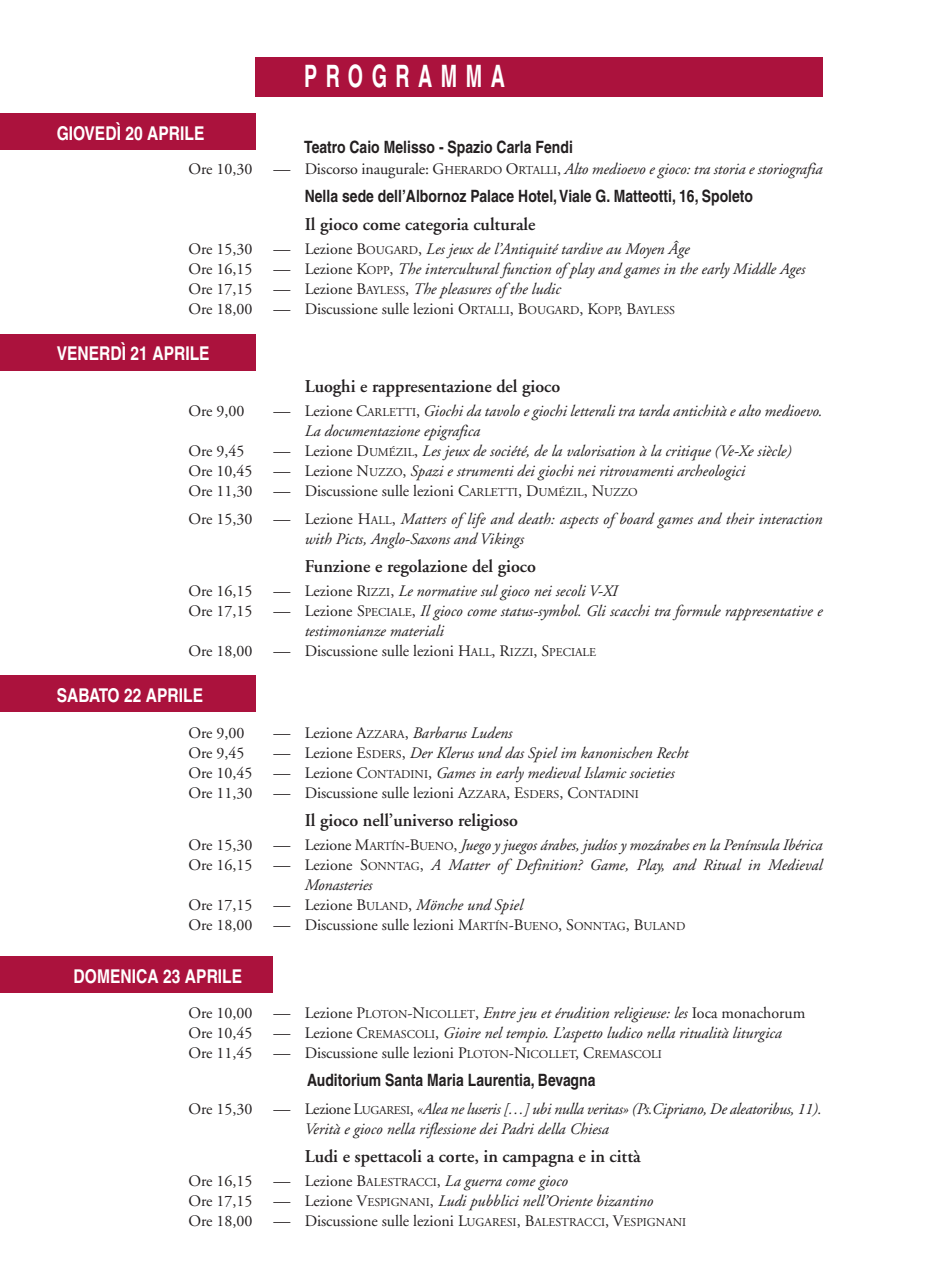
<style>
.page{position:relative;width:936px;height:1276px;background:#fff}
.page>*{position:absolute;margin:0;border:0;box-sizing:border-box;transform-origin:0 0}
.t1{font:700 condensed 30.8px "Helvetica";letter-spacing:.355em;color:#fff;scale:.78 1}
.t2{font:700 condensed 19px "Helvetica";color:#fff}
.t3{font:600 18px "Adobe Garamond";color:#231f20}
.t4{font:700 condensed 17px "Helvetica";color:#231f20}
.t5{font:italic 16px/20px "Adobe Garamond";color:#231f20}
.t6{font:16px/20px "Adobe Garamond";color:#231f20}
.t7{font:italic 16px/20px "Adobe Garamond";letter-spacing:-.02em;color:#231f20}
.s1{font-style:normal}
.s2{font-style:normal;font-size:17px}
.s3{font-style:normal;font-size:12px}
.s4{font-size:17px}
.s5{font-size:12px}
.s6{font-style:italic}
</style>
<div class="page">
<div style="left:255px;top:57px;width:567px;height:39px;background:#ab123d"></div>
<div style="left:0;top:113px;width:255px;height:37px;background:#ab123d"></div>
<div style="left:0;top:334px;width:255px;height:37px;background:#ab123d"></div>
<div style="left:0;top:675px;width:255px;height:36px;background:#ab123d"></div>
<div style="left:0;top:956px;width:272px;height:36px;background:#ab123d"></div>
<p class="t2" style="left:57px;top:126px;width:149px">GIOVEDÌ 20 APRILE</p>
<h1 class="t1" style="left:304px;top:65px;width:259px">PROGRAMMA</h1>
<p class="t4" style="left:304px;top:141px;width:270px">Teatro Caio Melisso - Spazio Carla Fendi</p>
<p class="t5" style="left:188px;top:160px;width:635px"><span class="s1">Ore 10,30</span> <span class="s2">—</span> <span class="s1">Discorso inaugurale: G</span><span class="s3">HERARDO</span> <span class="s1">O</span><span class="s3">RTALLI</span><span class="s1">,</span> Alto medioevo e gioco: tra storia e storiografia</p>
<p class="t4" style="left:305px;top:190px;width:450px">Nella sede dell’Albornoz Palace Hotel,Viale G. Matteotti, 16, Spoleto</p>
<p class="t3" style="left:305px;top:217px;width:232px">Il gioco come categoria culturale</p>
<p class="t5" style="left:188px;top:240px;width:618px"><span class="s1">Ore 15,30</span> <span class="s2">—</span> <span class="s1">Lezione B</span><span class="s3">OUGARD</span><span class="s1">,</span> Les jeux de l’Antiquité tardive au Moyen Âge<br><span class="s1">Ore 16,15</span> <span class="s2">—</span> <span class="s1">Lezione K</span><span class="s3">OPP</span><span class="s1">,</span> The intercultural function of play and games in the early Middle Ages <span class="s1">Ore 17,15</span> <span class="s2">—</span> <span class="s1">Lezione B</span><span class="s3">AYLESS</span><span class="s1">,</span> The pleasures of the ludic<br><span class="s1">Ore 18,00</span> <span class="s2">—</span> <span class="s1">Discussione sulle lezioni O</span><span class="s3">RTALLI</span><span class="s1">, B</span><span class="s3">OUGARD</span><span class="s1">, K</span><span class="s3">OPP</span><span class="s1">, B</span><span class="s3">AYLESS</span></p>
<p class="t2" style="left:57px;top:346px;width:154px">VENERDÌ 21 APRILE</p>
<p class="t3" style="left:305px;top:379px;width:257px">Luoghi e rappresentazione del gioco</p>
<p class="t6" style="left:188px;top:402px;width:58px">Ore 9,00</p>
<p class="t5" style="left:305px;top:402px;width:519px;text-indent:-31px"><span class="s2">—</span> <span class="s1">Lezione C</span><span class="s3">ARLETTI</span><span class="s1">,</span> Giochi da tavolo e giochi letterali tra tarda antichità e alto medioevo.<br>La documentazione epigrafica</p>
<p class="t6" style="left:188px;top:442px;width:58px">Ore 9,45</p>
<p class="t5" style="left:188px;top:442px;width:604px;text-indent:85px"><span class="s2">—</span> <span class="s1">Lezione D</span><span class="s3">UMÉZIL</span><span class="s1">,</span> Les jeux de société, de la valorisation à la critique (Ve-Xe siècle)<br><span class="s1">Ore 10,45</span> <span class="s2">—</span> <span class="s1">Lezione N</span><span class="s3">UZZO</span><span class="s1">,</span> Spazi e strumenti dei giochi nei ritrovamenti archeologici<br><span class="s1">Ore 11,30</span> <span class="s2">—</span> <span class="s1">Discussione sulle lezioni C</span><span class="s3">ARLETTI</span><span class="s1">, D</span><span class="s3">UMÉZIL</span><span class="s1">, N</span><span class="s3">UZZO</span></p>
<p class="t5" style="left:305px;top:510px;width:519px;text-indent:-116px"><span class="s1">Ore 15,30</span> <span class="s2">—</span> <span class="s1">Lezione H</span><span class="s3">ALL</span><span class="s1">,</span> Matters of life and death: aspects of board games and their interaction with Picts, Anglo-Saxons and Vikings</p>
<p class="t3" style="left:305px;top:559px;width:233px">Funzione e regolazione del gioco</p>
<p class="t5" style="left:188px;top:582px;width:431px"><span class="s1">Ore 16,15</span> <span class="s2">—</span> <span class="s1">Lezione R</span><span class="s3">IZZI</span><span class="s1">,</span> Le normative sul gioco nei secoli V-XI</p>
<p class="t5" style="left:188px;top:602px;width:635px"><span class="s1">Ore 17,15</span> <span class="s2">—</span> <span class="s1">Lezione S</span><span class="s3">PECIALE</span><span class="s1">,</span> Il gioco come status-symbol. Gli scacchi tra formule rappresentative e</p>
<p class="t5" style="left:305px;top:622px;width:141px">testimonianze materiali</p>
<p class="t6" style="left:188px;top:642px;width:409px">Ore 18,00 <span class="s4">—</span> Discussione sulle lezioni H<span class="s5">ALL</span>, R<span class="s5">IZZI</span>, S<span class="s5">PECIALE</span></p>
<p class="t2" style="left:57px;top:688px;width:148px">SABATO 22 APRILE</p>
<p class="t6" style="left:188px;top:724px;width:58px">Ore 9,00</p>
<p class="t5" style="left:273px;top:724px;width:240px"><span class="s2">—</span> <span class="s1">Lezione A</span><span class="s3">ZZARA</span><span class="s1">,</span> Barbarus Ludens</p>
<p class="t6" style="left:188px;top:744px;width:58px">Ore 9,45</p>
<p class="t5" style="left:188px;top:744px;width:501px;text-indent:85px"><span class="s2">—</span> <span class="s1">Lezione E</span><span class="s3">SDERS</span><span class="s1">,</span> Der Klerus und das Spiel im kanonischen Recht<br><span class="s1">Ore 10,45</span> <span class="s2">—</span> <span class="s1">Lezione C</span><span class="s3">ONTADINI</span><span class="s1">,</span> Games in early medieval Islamic societies<br><span class="s1">Ore 11,30</span> <span class="s2">—</span> <span class="s1">Discussione sulle lezioni A</span><span class="s3">ZZARA</span><span class="s1">, E</span><span class="s3">SDERS</span><span class="s1">, C</span><span class="s3">ONTADINI</span></p>
<p class="t3" style="left:305px;top:813px;width:215px">Il gioco nell’universo religioso</p>
<p class="t5" style="left:188px;top:836px;width:635px"><span class="s1">Ore 15,30</span> <span class="s2">—</span> <span class="s1">Lezione M</span><span class="s3">ARTÍN</span><span class="s1">-B</span><span class="s3">UENO</span><span class="s1">,</span> Juego y juegos árabes, judíos y mozárabes en la Península Ibérica</p>
<p class="t5" style="left:188px;top:856px;width:635px"><span class="s1">Ore 16,15</span> <span class="s2">—</span> <span class="s1">Lezione S</span><span class="s3">ONNTAG</span><span class="s1">,</span> A Matter of Definition? Game, Play, and Ritual in Medieval</p>
<p class="t5" style="left:305px;top:876px;width:69px">Monasteries</p>
<p class="t6" style="left:188px;top:896px;width:336px">Ore 17,15 <span class="s4">—</span> Lezione B<span class="s5">ULAND</span>, <span class="s6">Mönche und Spiel</span></p>
<p class="t6" style="left:188px;top:916px;width:498px">Ore 18,00 <span class="s4">—</span> Discussione sulle lezioni M<span class="s5">ARTÍN</span>-B<span class="s5">UENO</span>, S<span class="s5">ONNTAG</span>, B<span class="s5">ULAND</span></p>
<p class="t2" style="left:74px;top:969px;width:170px">DOMENICA 23 APRILE</p>
<p class="t5" style="left:188px;top:1004px;width:618px"><span class="s1">Ore 10,00</span> <span class="s2">—</span> <span class="s1">Lezione P</span><span class="s3">LOTON</span><span class="s1">-N</span><span class="s3">ICOLLET</span><span class="s1">,</span> Entre jeu et érudition religieuse: les <span class="s1">Ioca monachorum<br>Ore 10,45</span> <span class="s2">—</span> <span class="s1">Lezione C</span><span class="s3">REMASCOLI</span><span class="s1">,</span> Gioire nel tempio. L’aspetto ludico nella ritualità liturgica<br><span class="s1">Ore 11,45</span> <span class="s2">—</span> <span class="s1">Discussione sulle lezioni P</span><span class="s3">LOTON</span><span class="s1">-N</span><span class="s3">ICOLLET</span><span class="s1">, C</span><span class="s3">REMASCOLI</span></p>
<p class="t4" style="left:307px;top:1074px;width:290px">Auditorium Santa Maria Laurentia, Bevagna</p>
<p class="t7" style="left:305px;top:1100px;width:518px;text-indent:-116px"><span class="s1">Ore 15,30</span> <span class="s2">—</span> <span class="s1">Lezione L</span><span class="s3">UGARESI</span><span class="s1">,</span> «Alea ne luseris […] ubi nulla veritas» (Ps.Cipriano, De aleatoribus, 11).<br>Verità e gioco nella riflessione dei Padri della Chiesa</p>
<p class="t3" style="left:305px;top:1149px;width:337px">Ludi e spettacoli a corte, in campagna e in città</p>
<p class="t6" style="left:188px;top:1172px;width:499px">Ore 16,15 <span class="s4">—</span> Lezione B<span class="s5">ALESTRACCI</span>, <span class="s6">La guerra come gioco<br></span>Ore 17,15 <span class="s4">—</span> Lezione V<span class="s5">ESPIGNANI</span>, <span class="s6">Ludi pubblici nell’Oriente bizantino<br></span>Ore 18,00 <span class="s4">—</span> Discussione sulle lezioni L<span class="s5">UGARESI</span>, B<span class="s5">ALESTRACCI</span>, V<span class="s5">ESPIGNANI</span></p>
</div>
